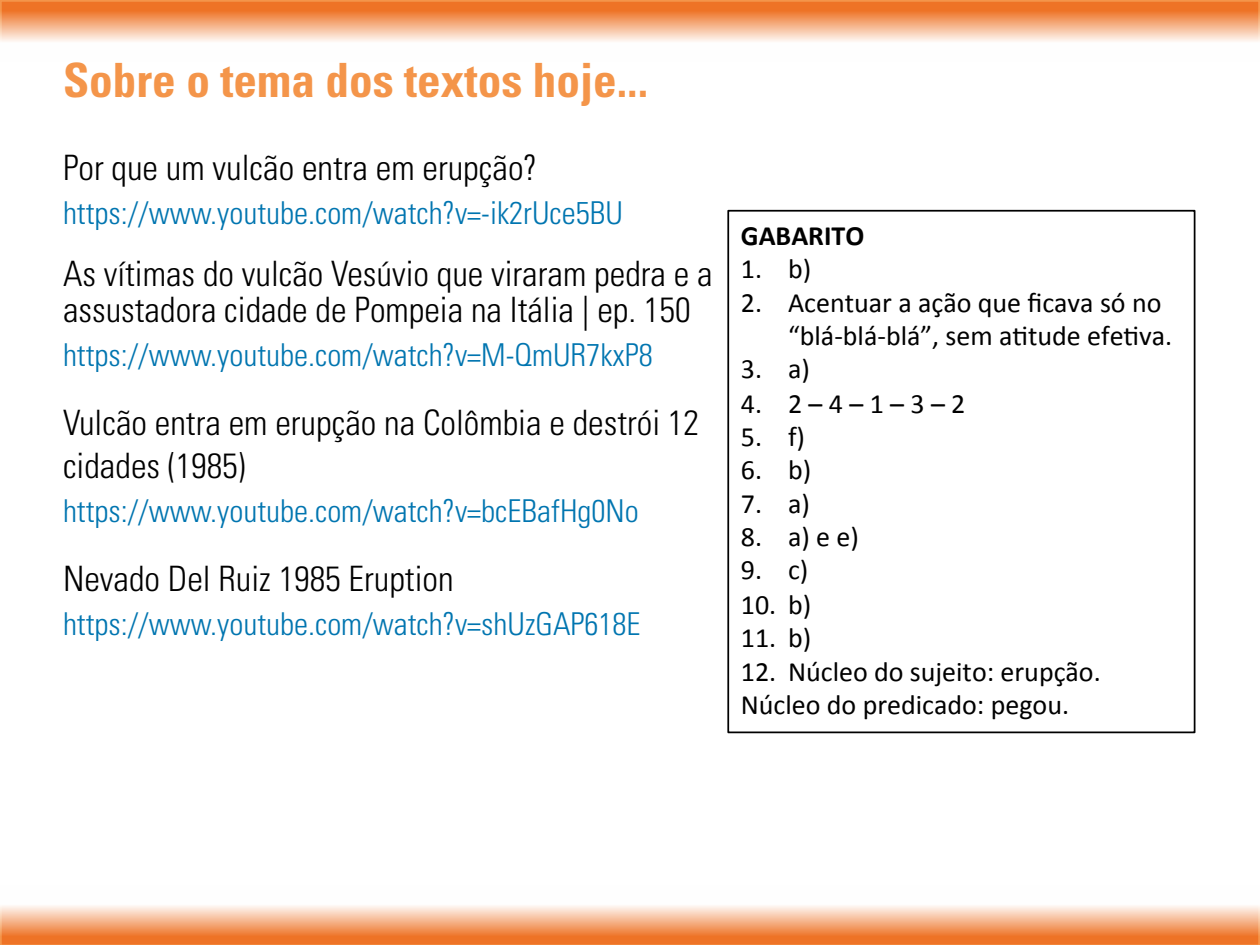
<style>
.page{position:relative;width:1260px;height:945px;background:#fff}
.page>*{position:absolute;margin:0;border:0;box-sizing:border-box;transform-origin:0 0}
.t1{font:700 condensed 47.25px "Univers LT Std";color:#f4954a}
.t2{font:300 condensed 35px/36.8px "Univers LT Std";color:#000}
.t3{font:300 condensed 31.5px "Univers LT Std";color:#0075b0}
.t4{font:28px/33.2px "Calibri";color:#000}
.t5{font:700 28px "Calibri";color:#000}
</style>
<div class="page">
<svg style="left:0;top:0;width:1260px;height:42px;background:#f4a675"></svg>
<svg style="left:0;top:906px;width:1260px;height:39px;background:#f4a676"></svg>
<div style="left:727px;top:210px;width:468px;height:523px;border:2px solid #000"></div>
<h1 class="t1" style="left:63px;top:51px;width:587px">Sobre o tema dos textos hoje...</h1>
<p class="t2" style="left:63px;top:150px;width:476px">Por que um vulcão entra em erupção?</p>
<p class="t3" style="left:63px;top:194px;width:562px">https://www.youtube.com/watch?v=-ik2rUce5BU</p>
<p class="t2" style="left:63px;top:255px;width:651px">As vítimas do vulcão Vesúvio que viraram pedra e a assustadora cidade de Pompeia na Itália | ep. 150</p>
<p class="t3" style="left:63px;top:336px;width:591px">https://www.youtube.com/watch?v=M-QmUR7kxP8</p>
<p class="t2" style="left:63px;top:401px;width:637px;line-height:43.8px">Vulcão entra em erupção na Colômbia e destrói 12 cidades (1985)</p>
<p class="t3" style="left:63px;top:492px;width:577px">https://www.youtube.com/watch?v=bcEBafHg0No</p>
<p class="t2" style="left:63px;top:560px;width:392px">Nevado Del Ruiz 1985 Eruption</p>
<p class="t3" style="left:63px;top:604px;width:579px">https://www.youtube.com/watch?v=shUzGAP618E</p>
<p class="t5" style="left:741px;top:218px;width:125px">GABARITO</p>
<p class="t4" style="left:741px;top:252px;width:72px">1. b)</p>
<p class="t4" style="left:788px;top:286px;width:386px;text-indent:-47px">2. Acentuar a ação que ficava só no “blá-blá-blá”, sem a&gt;tude efe&gt;va.</p>
<p class="t4" style="left:741px;top:352px;width:71px">3. a)</p>
<p class="t4" style="left:741px;top:387px;width:226px">4. 2 – 4 – 1 – 3 – 2</p>
<p class="t4" style="left:741px;top:420px;width:66px">5. f)</p>
<p class="t4" style="left:741px;top:454px;width:72px">6. b)</p>
<p class="t4" style="left:741px;top:487px;width:71px">7. a)</p>
<p class="t4" style="left:741px;top:520px;width:120px">8. a) e e)</p>
<p class="t4" style="left:741px;top:553px;width:69px">9. c)</p>
<p class="t4" style="left:741px;top:588px;width:72px">10. b)</p>
<p class="t4" style="left:741px;top:622px;width:72px">11. b)</p>
<p class="t4" style="left:741px;top:655px;width:361px">12. Núcleo do sujeito: erupção.<br>Núcleo do predicado: pegou.</p>
</div>
